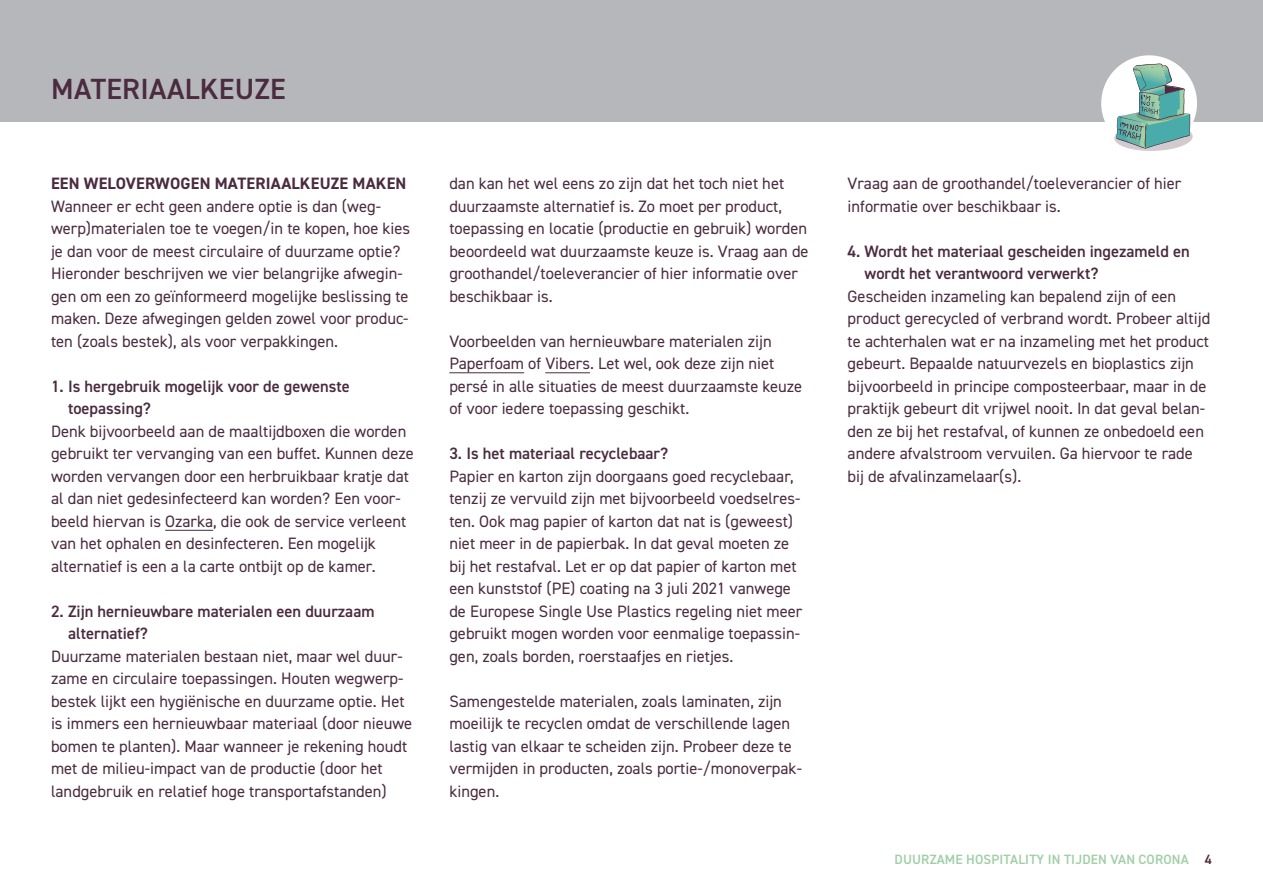
<style>
.page{position:relative;width:1263px;height:893px;background:#fff}
.page>*{position:absolute;margin:0;border:0;box-sizing:border-box;transform-origin:0 0}
.t1{font:600 29.25px "DIN2014";letter-spacing:.01em;color:#4a2b3f}
.t2{font:16.5px/22.5px "DIN2014";color:#4a2b3f}
.t3{font:600 16.5px/22.5px "DIN2014";color:#4a2b3f}
.t4{font:700 16.5px "DIN2014";letter-spacing:.01em;color:#4a2b3f}
.t5{font:600 13.5px "DIN2014";letter-spacing:.01em;color:#a0cfa6}
.s1{color:#4a2b3f}
</style>
<div class="page">
<div style="left:0;top:0;width:1263px;height:121px;background:#b6b7bb"></div>
<div style="left:1101px;top:55px;width:96px;height:96px;background:#fff;border-radius:50%"></div>
<svg style="left:1114px;top:63px;width:79px;height:88px"></svg>
<hr style="left:165px;top:530px;width:48px;height:1px;background:#4a2b3f">
<hr style="left:449px;top:372px;width:75px;height:1px;background:#4a2b3f">
<hr style="left:545px;top:372px;width:45px;height:1px;background:#4a2b3f">
<h1 class="t1" style="left:51px;top:70px;width:236px">MATERIAALKEUZE</h1>
<p class="t4" style="left:51px;top:172px;width:357px">EEN WELOVERWOGEN MATERIAALKEUZE MAKEN</p>
<p class="t2" style="left:51px;top:194px;width:361px">Wanneer er echt geen andere optie is dan (weg&shy;werp)materialen toe te voegen/in te kopen, hoe kies je dan voor de meest circulaire of duurzame optie?<br>Hieronder beschrijven we vier belangrijke afwegin&shy;gen om een zo geïnformeerd mogelijke beslissing te maken. Deze afwegingen gelden zowel voor produc&shy;ten (zoals bestek), als voor verpakkingen.</p>
<p class="t3" style="left:68px;top:374px;width:283px;text-indent:-17px">1. Is hergebruik mogelijk voor de gewenste toepassing?</p>
<p class="t2" style="left:51px;top:419px;width:364px">Denk bijvoorbeeld aan de maaltijdboxen die worden gebruikt ter vervanging van een buffet. Kunnen deze worden vervangen door een herbruikbaar kratje dat al dan niet gedesinfecteerd kan worden? Een voor&shy;beeld hiervan is Ozarka, die ook de service verleent van het ophalen en desinfecteren. Een mogelijk alternatief is een a la carte ontbijt op de kamer.</p>
<p class="t3" style="left:68px;top:599px;width:308px;text-indent:-17px">2. Zijn hernieuwbare materialen een duurzaam alternatief?</p>
<p class="t2" style="left:51px;top:644px;width:363px">Duurzame materialen bestaan niet, maar wel duur&shy;zame en circulaire toepassingen. Houten wegwerp&shy;bestek lijkt een hygiënische en duurzame optie. Het is immers een hernieuwbaar materiaal (door nieuwe bomen te planten). Maar wanneer je rekening houdt met de milieu-impact van de productie (door het landgebruik en relatief hoge transportafstanden)</p>
<p class="t2" style="left:449px;top:172px;width:361px">dan kan het wel eens zo zijn dat het toch niet het duurzaamste alternatief is. Zo moet per product, toepassing en locatie (productie en gebruik) worden beoordeeld wat duurzaamste keuze is. Vraag aan de groothandel/toeleverancier of hier informatie over beschikbaar is.</p>
<p class="t2" style="left:449px;top:329px;width:354px">Voorbeelden van hernieuwbare materialen zijn Paperfoam of Vibers. Let wel, ook deze zijn niet persé in alle situaties de meest duurzaamste keuze of voor iedere toepassing geschikt.</p>
<p class="t3" style="left:449px;top:442px;width:220px">3. Is het materiaal recyclebaar?</p>
<p class="t2" style="left:449px;top:464px;width:354px">Papier en karton zijn doorgaans goed recyclebaar, tenzij ze vervuild zijn met bijvoorbeeld voedselres&shy;ten. Ook mag papier of karton dat nat is (geweest) niet meer in de papierbak. In dat geval moeten ze bij het restafval. Let er op dat papier of karton met een kunststof (PE) coating na 3 juli 2021 vanwege de Europese Single Use Plastics regeling niet meer gebruikt mogen worden voor eenmalige toepassin&shy;gen, zoals borden, roerstaafjes en rietjes.</p>
<p class="t2" style="left:449px;top:689px;width:354px">Samengestelde materialen, zoals laminaten, zijn moeilijk te recyclen omdat de verschillende lagen lastig van elkaar te scheiden zijn. Probeer deze te vermijden in producten, zoals portie-/monoverpak&shy;kingen.</p>
<p class="t2" style="left:848px;top:172px;width:335px">Vraag aan de groothandel/toeleverancier of hier informatie over beschikbaar is.</p>
<p class="t3" style="left:865px;top:239px;width:327px;text-indent:-17px">4. Wordt het materiaal gescheiden ingezameld en wordt het verantwoord verwerkt?</p>
<p class="t2" style="left:848px;top:284px;width:364px">Gescheiden inzameling kan bepalend zijn of een product gerecycled of verbrand wordt. Probeer altijd te achterhalen wat er na inzameling met het product gebeurt. Bepaalde natuurvezels en bioplastics zijn bijvoorbeeld in principe composteerbaar, maar in de praktijk gebeurt dit vrijwel nooit. In dat geval belan&shy;den ze bij het restafval, of kunnen ze onbedoeld een andere afvalstroom vervuilen. Ga hiervoor te rade bij de afvalinzamelaar(s).</p>
<p class="t5" style="left:894px;top:851px;width:319px">DUURZAME HOSPITALITY IN TIJDEN VAN CORONA <span class="s1">4</span></p>
</div>
